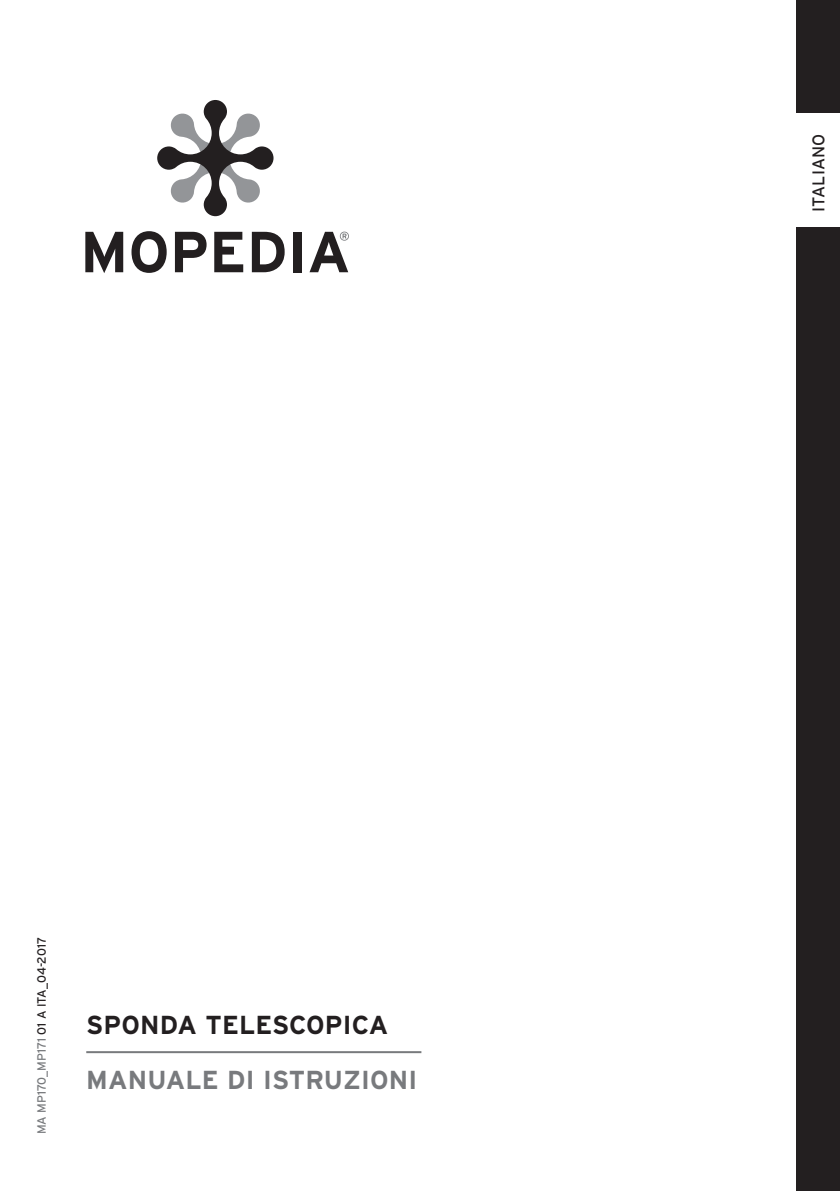
<style>
.page{position:relative;width:840px;height:1191px;background:#fff}
.page>*{position:absolute;margin:0;border:0;box-sizing:border-box;transform-origin:0 0}
.t1{font:700 26px "Interstate";letter-spacing:.005em;color:#787a7d}
.t2{font:700 26px "Interstate";letter-spacing:.005em;color:#231f20}
.t3{font:17px "Interstate";letter-spacing:.005em;color:#231f20}
.t4{font:12px "Interstate";color:#231f20}
.s1{color:#787a7d}
</style>
<div class="page">
<svg style="left:157px;top:100px;width:116px;height:116px"></svg>
<svg style="left:85px;top:232px;width:38px;height:41px"></svg>
<svg style="left:131px;top:231px;width:35px;height:42px"></svg>
<svg style="left:175px;top:232px;width:31px;height:40px"></svg>
<svg style="left:214px;top:232px;width:29px;height:40px"></svg>
<svg style="left:252px;top:232px;width:32px;height:40px"></svg>
<div style="left:293px;top:232px;width:8px;height:40px;background:#231f20"></div>
<svg style="left:309px;top:232px;width:40px;height:40px"></svg>
<hr style="left:86px;top:1051px;width:335px;height:2px;background:#787a7d">
<div style="left:796px;top:0;width:43px;height:1191px;background:#231f20"></div>
<div style="left:794px;top:113px;width:45px;height:114px;background:#fff"></div>
<p class="t4" style="left:35px;top:1134px;width:199px;rotate:-90deg"><span class="s1">MA MP170_MP171</span> 01 A ITA_04-2017</p>
<h1 class="t2" style="left:86px;top:1010px;width:303px">SPONDA TELESCOPICA</h1>
<h1 class="t1" style="left:86px;top:1065px;width:332px">MANUALE DI ISTRUZIONI</h1>
<h2 class="t3" style="left:808px;top:212px;width:79px;rotate:-90deg">ITALIANO</h2>
</div>
